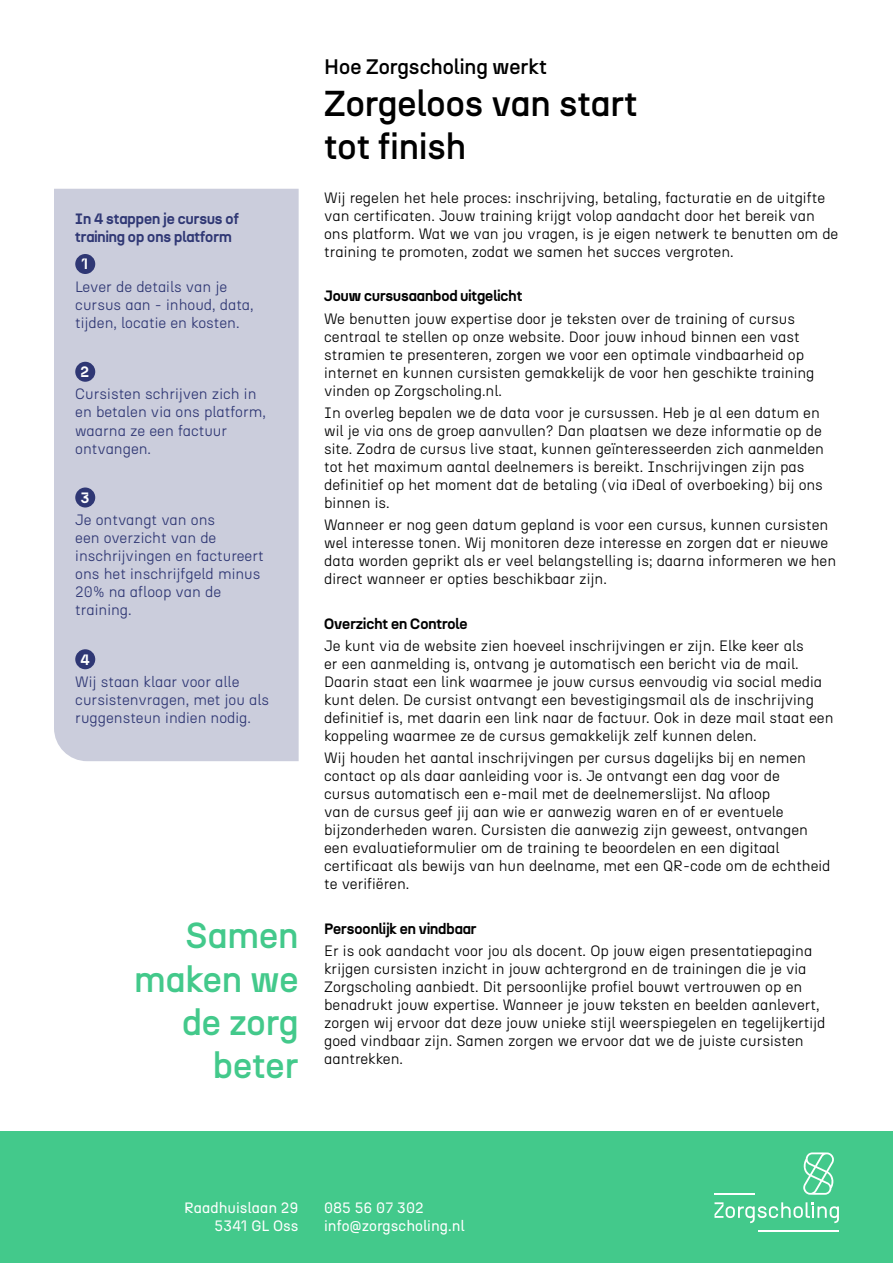
<style>
.page{position:relative;width:893px;height:1263px;background:#fff}
.page>*{position:absolute;margin:0;border:0;box-sizing:border-box;transform-origin:0 0}
.t1{font:500 36.15px/43.3px "N27";color:#43c98b;text-align:right}
.t2{font:500 36px/43.2px "N27";color:#000}
.t3{font:500 21px "N27";color:#000}
.t4{font:300 15px/18px "N27";color:#000}
.t5{font:300 15px/18px "N27";color:#2f3774}
.t6{font:700 15px "N27";color:#000}
.t7{font:15px/18px "N27";color:#fff;text-align:right}
.t8{font:700 15px/18px "N27";color:#2f3774}
.t9{font:700 15px "N27";color:#fff}
</style>
<div class="page">
<div style="left:0;top:1131px;width:893px;height:132px;background:#43c98b"></div>
<div style="left:54px;top:189px;width:245px;height:572px;background:#cbcddc"></div>
<div style="left:75px;top:254px;width:20px;height:20px;background:#2f3774;border-radius:50%"></div>
<div style="left:75px;top:362px;width:20px;height:20px;background:#2f3774;border-radius:50%"></div>
<div style="left:75px;top:487px;width:20px;height:20px;background:#2f3774;border-radius:50%"></div>
<div style="left:75px;top:649px;width:20px;height:20px;background:#2f3774;border-radius:50%"></div>
<svg style="left:803px;top:1152px;width:31px;height:43px"></svg>
<hr style="left:758px;top:1229px;width:81px;height:2px;background:#fff">
<hr style="left:714px;top:1193px;width:41px;height:2px;background:#fff">
<svg style="left:714px;top:1202px;width:125px;height:21px"></svg>
<h3 class="t3" style="left:324px;top:54px;width:224px">Hoe Zorgscholing werkt</h3>
<p class="t8" style="left:75px;top:210px;width:165px">In 4 stappen je cursus of training op ons platform</p>
<p class="t9" style="left:82px;top:255px;width:8px">1</p>
<p class="t5" style="left:75px;top:277px;width:180px">Lever de details van je cursus aan - inhoud, data, tijden, locatie en kosten.</p>
<p class="t9" style="left:81px;top:362px;width:10px">2</p>
<p class="t5" style="left:75px;top:385px;width:192px">Cursisten schrijven zich in en betalen via ons platform, waarna ze een factuur ontvangen.</p>
<p class="t9" style="left:80px;top:488px;width:11px">3</p>
<p class="t5" style="left:75px;top:511px;width:190px">Je ontvangt van ons<br>een overzicht van de inschrijvingen en factureert ons het inschrijfgeld minus<br>20% na afloop van de training.</p>
<p class="t9" style="left:80px;top:650px;width:11px">4</p>
<p class="t5" style="left:75px;top:673px;width:195px">Wij staan klaar voor alle cursistenvragen, met jou als ruggensteun indien nodig.</p>
<h1 class="t1" style="left:134px;top:913px;width:166px">Samen maken we de zorg beter</h1>
<h2 class="t2" style="left:324px;top:82px;width:315px">Zorgeloos van start tot finish</h2>
<p class="t4" style="left:324px;top:188px;width:516px">Wij regelen het hele proces: inschrijving, betaling, facturatie en de uitgifte van certificaten. Jouw training krijgt volop aandacht door het bereik van ons platform. Wat we van jou vragen, is je eigen netwerk te benutten om de training te promoten, zodat we samen het succes vergroten.</p>
<p class="t6" style="left:324px;top:287px;width:200px">Jouw cursusaanbod uitgelicht</p>
<p class="t4" style="left:324px;top:309px;width:492px">We benutten jouw expertise door je teksten over de training of cursus centraal te stellen op onze website. Door jouw inhoud binnen een vast stramien te presenteren, zorgen we voor een optimale vindbaarheid op internet en kunnen cursisten gemakkelijk de voor hen geschikte training vinden op Zorgscholing.nl.</p>
<p class="t4" style="left:324px;top:403px;width:501px">In overleg bepalen we de data voor je cursussen. Heb je al een datum en wil je via ons de groep aanvullen? Dan plaatsen we deze informatie op de site. Zodra de cursus live staat, kunnen geïnteresseerden zich aanmelden tot het maximum aantal deelnemers is bereikt. Inschrijvingen zijn pas definitief op het moment dat de betaling (via iDeal of overboeking) bij ons binnen is.</p>
<p class="t4" style="left:324px;top:516px;width:513px">Wanneer er nog geen datum gepland is voor een cursus, kunnen cursisten wel interesse tonen. Wij monitoren deze interesse en zorgen dat er nieuwe data worden geprikt als er veel belangstelling is; daarna informeren we hen direct wanneer er opties beschikbaar zijn.</p>
<p class="t6" style="left:324px;top:614px;width:145px">Overzicht en Controle</p>
<p class="t4" style="left:324px;top:636px;width:511px">Je kunt via de website zien hoeveel inschrijvingen er zijn. Elke keer als<br>er een aanmelding is, ontvang je automatisch een bericht via de mail.<br>Daarin staat een link waarmee je jouw cursus eenvoudig via social media kunt delen. De cursist ontvangt een bevestigingsmail als de inschrijving definitief is, met daarin een link naar de factuur. Ook in deze mail staat een koppeling waarmee ze de cursus gemakkelijk zelf kunnen delen.</p>
<p class="t4" style="left:324px;top:749px;width:508px">Wij houden het aantal inschrijvingen per cursus dagelijks bij en nemen contact op als daar aanleiding voor is. Je ontvangt een dag voor de<br>cursus automatisch een e-mail met de deelnemerslijst. Na afloop<br>van de cursus geef jij aan wie er aanwezig waren en of er eventuele bijzonderheden waren. Cursisten die aanwezig zijn geweest, ontvangen een evaluatieformulier om de training te beoordelen en een digitaal certificaat als bewijs van hun deelname, met een QR-code om de echtheid te verifiëren.</p>
<p class="t6" style="left:324px;top:919px;width:154px">Persoonlijk en vindbaar</p>
<p class="t4" style="left:324px;top:941px;width:503px">Er is ook aandacht voor jou als docent. Op jouw eigen presentatiepagina krijgen cursisten inzicht in jouw achtergrond en de trainingen die je via Zorgscholing aanbiedt. Dit persoonlijke profiel bouwt vertrouwen op en benadrukt jouw expertise. Wanneer je jouw teksten en beelden aanlevert, zorgen wij ervoor dat deze jouw unieke stijl weerspiegelen en tegelijkertijd goed vindbaar zijn. Samen zorgen we ervoor dat we de juiste cursisten aantrekken.</p>
<p class="t7" style="left:184px;top:1199px;width:116px">Raadhuislaan 29<br>5341 GL Oss</p>
<p class="t7" style="left:324px;top:1199px;width:142px;text-align:left">085 56 07 302 info@zorgscholing.nl</p>
</div>
